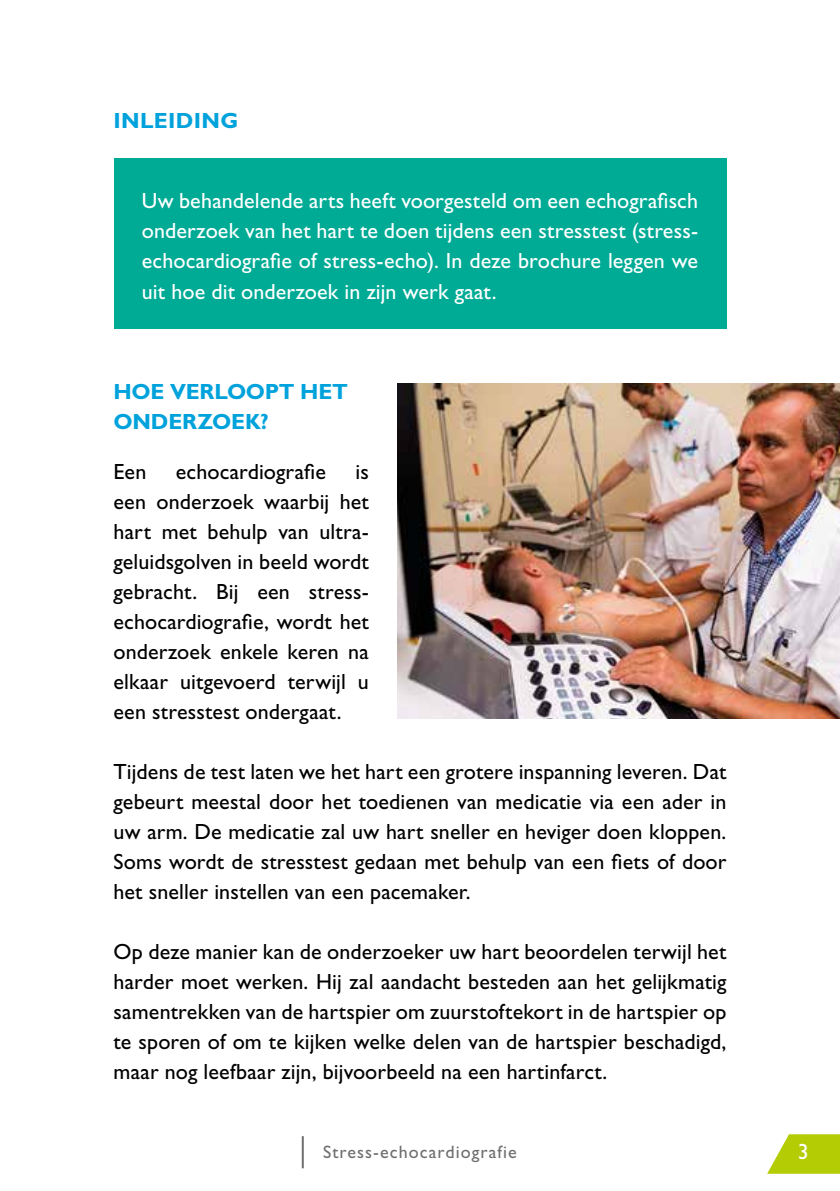
<style>
.page{position:relative;width:840px;height:1191px;background:#fff}
.page>*{position:absolute;margin:0;border:0;box-sizing:border-box;transform-origin:0 0}
.t1{font:22px/30px "Gill Sans Std";letter-spacing:.005em;color:#000;text-align:justify}
.t2{font:22px/30px "Gill Sans Std";letter-spacing:.005em;color:#fff;text-align:justify}
.t3{font:700 22px/30px "Gill Sans Std";letter-spacing:-.005em;color:#00a2dc}
.t4{font:700 22px "Gill Sans Std";letter-spacing:.015em;color:#00a2dc}
.t5{font:18px "Gill Sans Std";letter-spacing:.06em;color:#706f6f}
</style>
<div class="page">
<hr style="left:301px;top:1136px;width:2px;height:32px;background:#706f6f">
<svg style="left:767px;top:1134px;width:72px;height:39px"></svg>
<div style="left:113px;top:159px;width:613px;height:170px;background:#00ab96"></div>
<img style="left:397px;top:384px;width:442px;height:334px">
<p class="t4" style="left:113px;top:108px;width:126px">INLEIDING</p>
<p class="t2" style="left:142px;top:186px;width:557px">Uw behandelende arts heeft voorgesteld om een echografisch onderzoek van het hart te doen tijdens een stresstest (stress&shy;echocardiografie of stress-echo). In deze brochure leggen we uit hoe dit onderzoek in zijn werk gaat.</p>
<p class="t3" style="left:113px;top:376px;width:236px">HOE VERLOOPT HET<br>ONDERZOEK?</p>
<p class="t1" style="left:113px;top:456px;width:34px">Een</p>
<p class="t1" style="left:176px;top:456px;width:151px">echocardiografie</p>
<p class="t1" style="left:113px;top:456px;width:257px;text-indent:242px">is een onderzoek waarbij het hart met behulp van ultra&shy;geluidsgolven in beeld wordt gebracht. Bij een stress&shy;echocardiografie, wordt het onderzoek enkele keren na elkaar uitgevoerd terwijl u een stresstest ondergaat.</p>
<p class="t1" style="left:113px;top:756px;width:614px">Tijdens de test laten we het hart een grotere inspanning leveren. Dat gebeurt meestal door het toedienen van medicatie via een ader in uw arm. De medicatie zal uw hart sneller en heviger doen kloppen.<br>Soms wordt de stresstest gedaan met behulp van een fiets of door het sneller instellen van een pacemaker.</p>
<p class="t1" style="left:113px;top:936px;width:614px">Op deze manier kan de onderzoeker uw hart beoordelen terwijl het harder moet werken. Hij zal aandacht besteden aan het gelijkmatig samentrekken van de hartspier om zuurstoftekort in de hartspier op te sporen of om te kijken welke delen van de hartspier beschadigd, maar nog leefbaar zijn, bijvoorbeeld na een hartinfarct.</p>
<p class="t5" style="left:323px;top:1141px;width:195px">Stress-echocardiografie</p>
<p class="t2" style="left:797px;top:1136px;width:12px">3</p>
</div>
